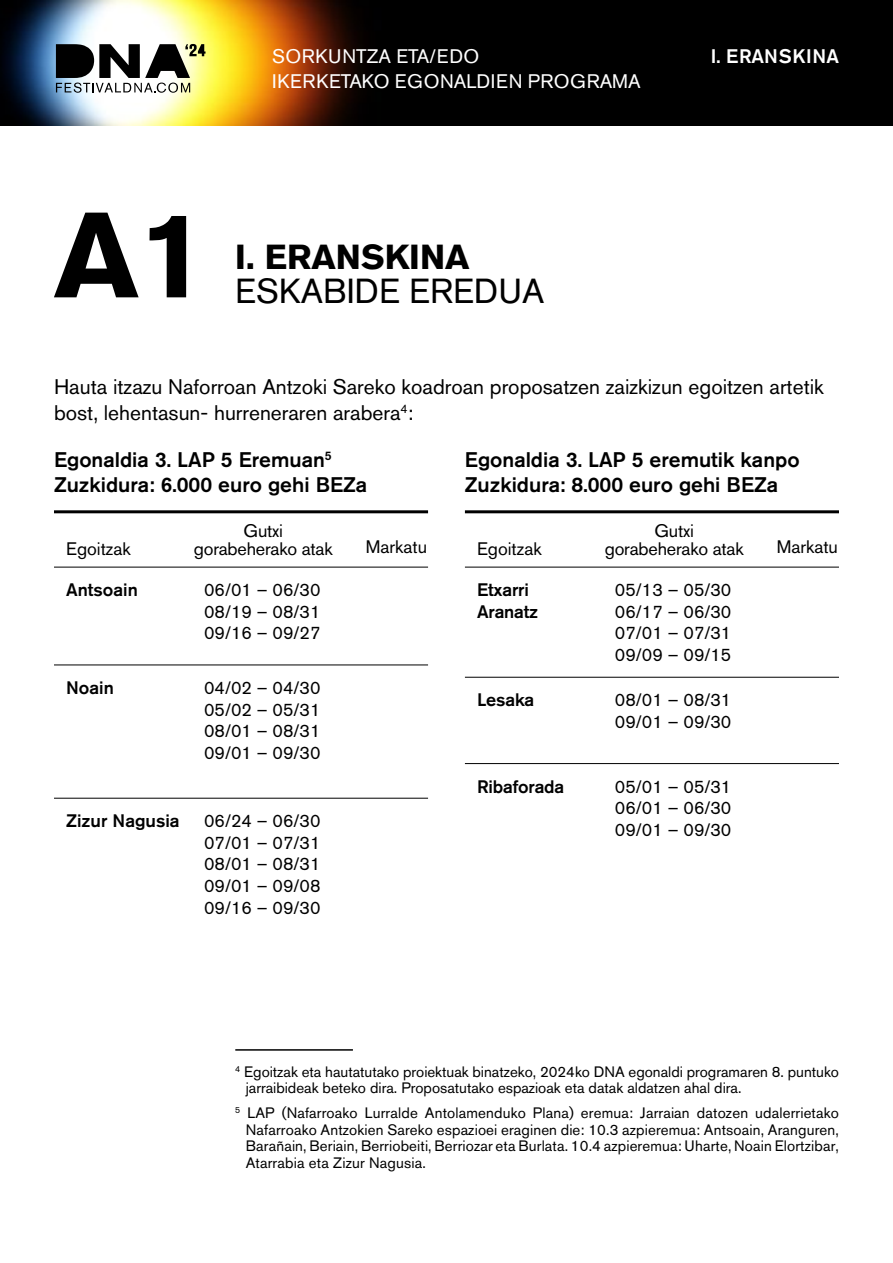
<style>
.page{position:relative;width:893px;height:1263px;background:#fff}
.page>*{position:absolute;margin:0;border:0;box-sizing:border-box;transform-origin:0 0}
.t1{font:700 120px "Akzidenz Grotesk BQ";color:#000}
.t2{font:34.5px "Akzidenz Grotesk BQ";color:#000}
.t3{font:700 34.5px "Akzidenz Grotesk BQ";color:#000}
.t4{font:21px/25.2px "Akzidenz Grotesk BQ";color:#000}
.t5{font:500 21px/25.2px "Akzidenz Grotesk BQ";color:#000}
.t6{font:19.5px/25.5px "Akzidenz Grotesk BE";letter-spacing:.02em;color:#fff}
.t7{font:500 19.5px "Akzidenz Grotesk BE";letter-spacing:.03em;color:#fff}
.t8{font:18px/21.6px "Akzidenz Grotesk BQ";color:#000;text-align:justify}
.t9{font:500 18px/21.6px "Akzidenz Grotesk BQ";letter-spacing:-.01em;color:#000}
.t10{font:15px/16.5px "Akzidenz Grotesk BQ";color:#000}
</style>
<div class="page">
<div style="left:0;top:0;width:893px;height:125px;background:#000"></div>
<img style="left:1px;top:0;width:358px;height:125px">
<svg style="left:56px;top:44px;width:150px;height:49px"></svg>
<hr style="left:235px;top:1049px;width:118px;height:2px;background:#000">
<hr style="left:54px;top:510px;width:374px;height:3px;background:#000">
<hr style="left:465px;top:510px;width:374px;height:3px;background:#000">
<hr style="left:54px;top:567px;width:374px;height:1px;background:#000">
<hr style="left:465px;top:567px;width:374px;height:1px;background:#000">
<hr style="left:54px;top:664px;width:374px;height:1px;background:#000">
<hr style="left:54px;top:798px;width:374px;height:1px;background:#000">
<hr style="left:465px;top:677px;width:374px;height:1px;background:#000">
<hr style="left:465px;top:763px;width:374px;height:1px;background:#000">
<h1 class="t1" style="left:54px;top:186px;width:154px">A1</h1>
<h3 class="t6" style="left:272px;top:43px;width:370px">SORKUNTZA ETA/EDO<br>IKERKETAKO EGONALDIEN PROGRAMA</h3>
<h2 class="t3" style="left:235px;top:237px;width:236px">I. ERANSKINA</h2>
<h2 class="t2" style="left:235px;top:270px;width:311px">ESKABIDE EREDUA</h2>
<h3 class="t7" style="left:711px;top:45px;width:130px">I. ERANSKINA</h3>
<h3 class="t4" style="left:54px;top:374px;width:771px">Hauta itzazu Naforroan Antzoki Sareko koadroan proposatzen zaizkizun egoitzen artetik bost, lehentasun- hurreneraren arabera<sup>4</sup>:</h3>
<h3 class="t5" style="left:54px;top:447px;width:315px">Egonaldia 3. LAP 5 Eremuan<sup>5<br></sup>Zuzkidura: 6.000 euro gehi BEZa</h3>
<h3 class="t5" style="left:465px;top:447px;width:336px">Egonaldia 3. LAP 5 eremutik kanpo<br>Zuzkidura: 8.000 euro gehi BEZa</h3>
<p class="t8" style="left:194px;top:522px;width:140px;line-height:18px;text-align:center">Gutxi gorabeherako atak</p>
<p class="t8" style="left:605px;top:522px;width:140px;line-height:18px;text-align:center">Gutxi gorabeherako atak</p>
<p class="t8" style="left:204px;top:579px;width:118px">06/01 – 06/30<br>08/19 – 08/31<br>09/16 – 09/27</p>
<p class="t8" style="left:366px;top:536px;width:63px">Markatu</p>
<p class="t8" style="left:777px;top:536px;width:63px">Markatu</p>
<p class="t8" style="left:66px;top:538px;width:66px">Egoitzak</p>
<p class="t8" style="left:477px;top:538px;width:66px">Egoitzak</p>
<p class="t9" style="left:66px;top:579px;width:73px">Antsoain</p>
<p class="t9" style="left:477px;top:579px;width:63px">Etxarri<br>Aranatz</p>
<p class="t8" style="left:615px;top:579px;width:118px">05/13 – 05/30<br>06/17 – 06/30<br>07/01 – 07/31<br>09/09 – 09/15</p>
<p class="t8" style="left:615px;top:689px;width:118px">08/01 – 08/31<br>09/01 – 09/30</p>
<p class="t9" style="left:66px;top:676px;width:49px">Noain</p>
<p class="t8" style="left:204px;top:677px;width:118px">04/02 – 04/30<br>05/02 – 05/31<br>08/01 – 08/31<br>09/01 – 09/30</p>
<p class="t9" style="left:477px;top:689px;width:59px">Lesaka</p>
<p class="t9" style="left:66px;top:810px;width:115px">Zizur Nagusia</p>
<p class="t8" style="left:204px;top:810px;width:118px">06/24 – 06/30<br>07/01 – 07/31<br>08/01 – 08/31<br>09/01 – 09/08<br>09/16 – 09/30</p>
<p class="t9" style="left:477px;top:775px;width:89px">Ribaforada</p>
<p class="t8" style="left:615px;top:775px;width:118px">05/01 – 05/31<br>06/01 – 06/30<br>09/01 – 09/30</p>
<p class="t10" style="left:246px;top:1063px;width:595px;text-indent:-10px"><sup>4</sup> Egoitzak eta hautatutako proiektuak binatzeko, 2024ko DNA egonaldi programaren 8. puntuko jarraibideak beteko dira. Proposatutako espazioak eta datak aldatzen ahal dira.</p>
<p class="t10" style="left:246px;top:1105px;width:595px;text-align:justify;text-indent:-10px"><sup>5</sup> LAP (Nafarroako Lurralde Antolamenduko Plana) eremua: Jarraian datozen udalerrietako Nafarroako Antzokien Sareko espazioei eraginen die: 10.3 azpieremua: Antsoain, Aranguren, Barañain, Beriain, Berriobeiti, Berriozar eta Burlata. 10.4 azpieremua: Uharte, Noain Elortzibar, Atarrabia eta Zizur Nagusia.</p>
</div>
